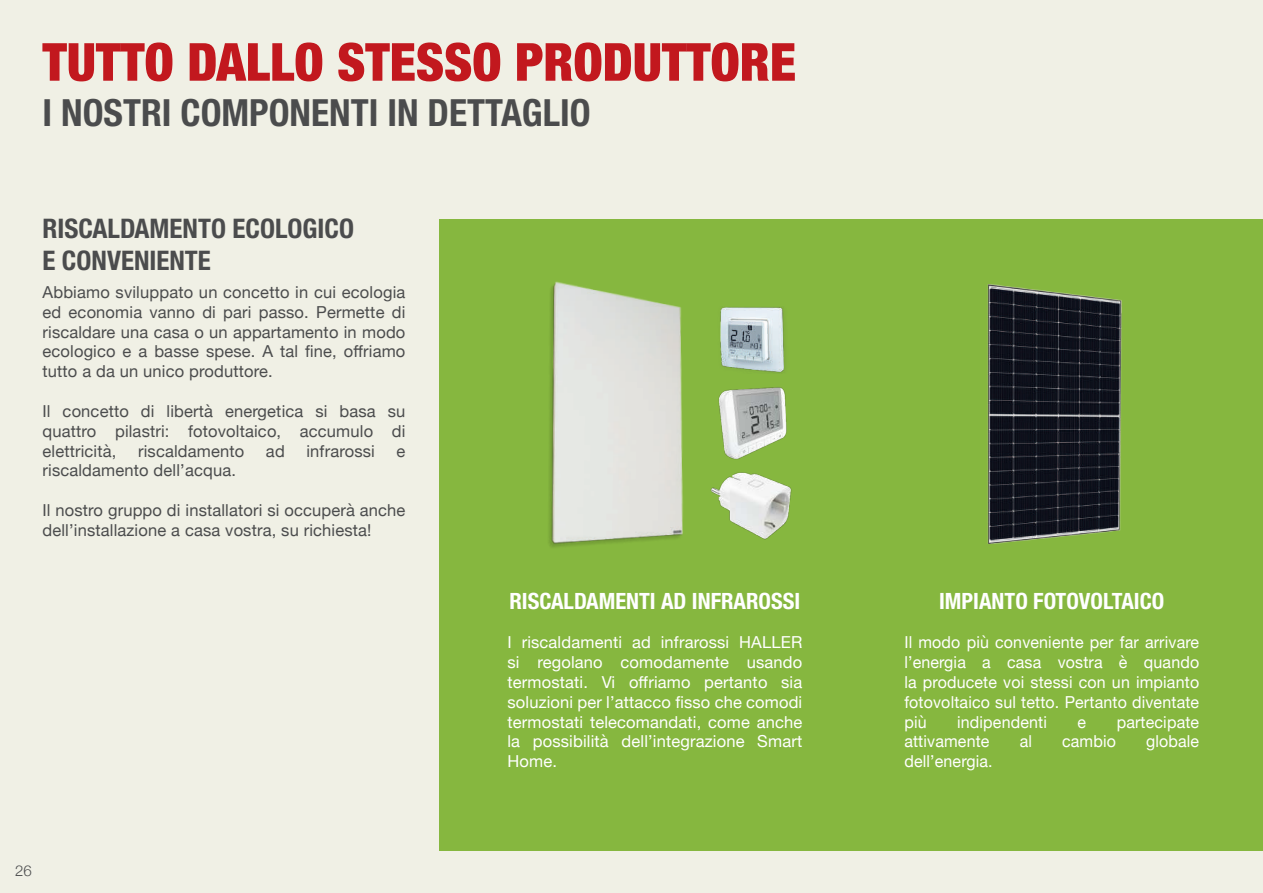
<style>
.page{position:relative;width:1263px;height:893px;background:#f0f0e5}
.page>*{position:absolute;margin:0;border:0;box-sizing:border-box;transform-origin:0 0}
.t1{font:900 condensed 52.5px "Helvetica Neue LT Std";color:#c2181e}
.t2{font:700 condensed 37.5px "Helvetica Neue LT Std";color:#4b4c4d}
.t3{font:700 condensed 27px/31.5px "Helvetica Neue LT Std";color:#4b4c4d}
.t4{font:700 condensed 22.5px "Helvetica Neue LT Std";color:#fff}
.t5{font:16.5px/19.8px "Helvetica Neue";letter-spacing:.01em;color:#4b4c4d;text-align:justify}
.t6{font:16.5px/19.8px "Helvetica Neue";letter-spacing:.01em;color:#fff;text-align:justify}
.t7{font:300 15px "Helvetica Neue";color:#4b4c4d}
</style>
<div class="page">
<div style="left:439px;top:219px;width:824px;height:631px;background:#86b73f"></div>
<img style="left:549px;top:281px;width:134px;height:266px">
<img style="left:711px;top:472px;width:81px;height:68px">
<img style="left:720px;top:307px;width:65px;height:66px">
<img style="left:718px;top:387px;width:69px;height:73px">
<img style="left:987px;top:285px;width:135px;height:259px">
<h1 class="t1" style="left:43px;top:30px;width:755px">TUTTO DALLO STESSO PRODUTTORE</h1>
<h2 class="t2" style="left:43px;top:90px;width:550px">I NOSTRI COMPONENTI IN DETTAGLIO</h2>
<h3 class="t3" style="left:43px;top:213px;width:313px">RISCALDAMENTO ECOLOGICO<br>E CONVENIENTE</h3>
<p class="t5" style="left:43px;top:283px;width:364px">Abbiamo sviluppato un concetto in cui ecologia ed economia vanno di pari passo. Permette di riscaldare una casa o un appartamento in modo ecologico e a basse spese. A tal fine, offriamo tutto a da un unico produttore.</p>
<p class="t5" style="left:43px;top:402px;width:364px">Il concetto di libertà energetica si basa su quattro pilastri: fotovoltaico, accumulo di elettricità,</p>
<p class="t5" style="left:138px;top:442px;width:108px">riscaldamento</p>
<p class="t5" style="left:266px;top:442px;width:20px">ad</p>
<p class="t5" style="left:306px;top:442px;width:70px">infrarossi</p>
<p class="t5" style="left:396px;top:442px;width:10px">e</p>
<p class="t5" style="left:43px;top:461px;width:195px">riscaldamento dell’acqua.</p>
<p class="t5" style="left:43px;top:501px;width:364px">Il nostro gruppo di installatori si occuperà anche dell’installazione a casa vostra, su richiesta!</p>
<h3 class="t4" style="left:509px;top:587px;width:292px">RISCALDAMENTI AD INFRAROSSI</h3>
<p class="t6" style="left:507px;top:634px;width:296px">I riscaldamenti ad infrarossi HALLER si regolano comodamente usando termostati. Vi offriamo pertanto sia soluzioni per l’attacco fisso che comodi termostati telecomandati, come anche la possibilità dell’integrazione Smart Home.</p>
<p class="t7" style="left:15px;top:858px;width:18px">26</p>
<h3 class="t4" style="left:939px;top:587px;width:227px">IMPIANTO FOTOVOLTAICO</h3>
<p class="t6" style="left:904px;top:634px;width:296px">Il modo più conveniente per far arrivare l’energia a casa vostra è quando la producete voi stessi con un impianto fotovoltaico sul tetto. Pertanto diventate più</p>
<p class="t6" style="left:957px;top:713px;width:91px">indipendenti</p>
<p class="t6" style="left:1077px;top:713px;width:10px">e</p>
<p class="t6" style="left:1117px;top:713px;width:84px">partecipate</p>
<p class="t6" style="left:904px;top:733px;width:87px">attivamente</p>
<p class="t6" style="left:1020px;top:733px;width:14px">al</p>
<p class="t6" style="left:1062px;top:733px;width:55px">cambio</p>
<p class="t6" style="left:1146px;top:733px;width:55px">globale</p>
<p class="t6" style="left:904px;top:752px;width:90px">dell’energia.</p>
</div>
